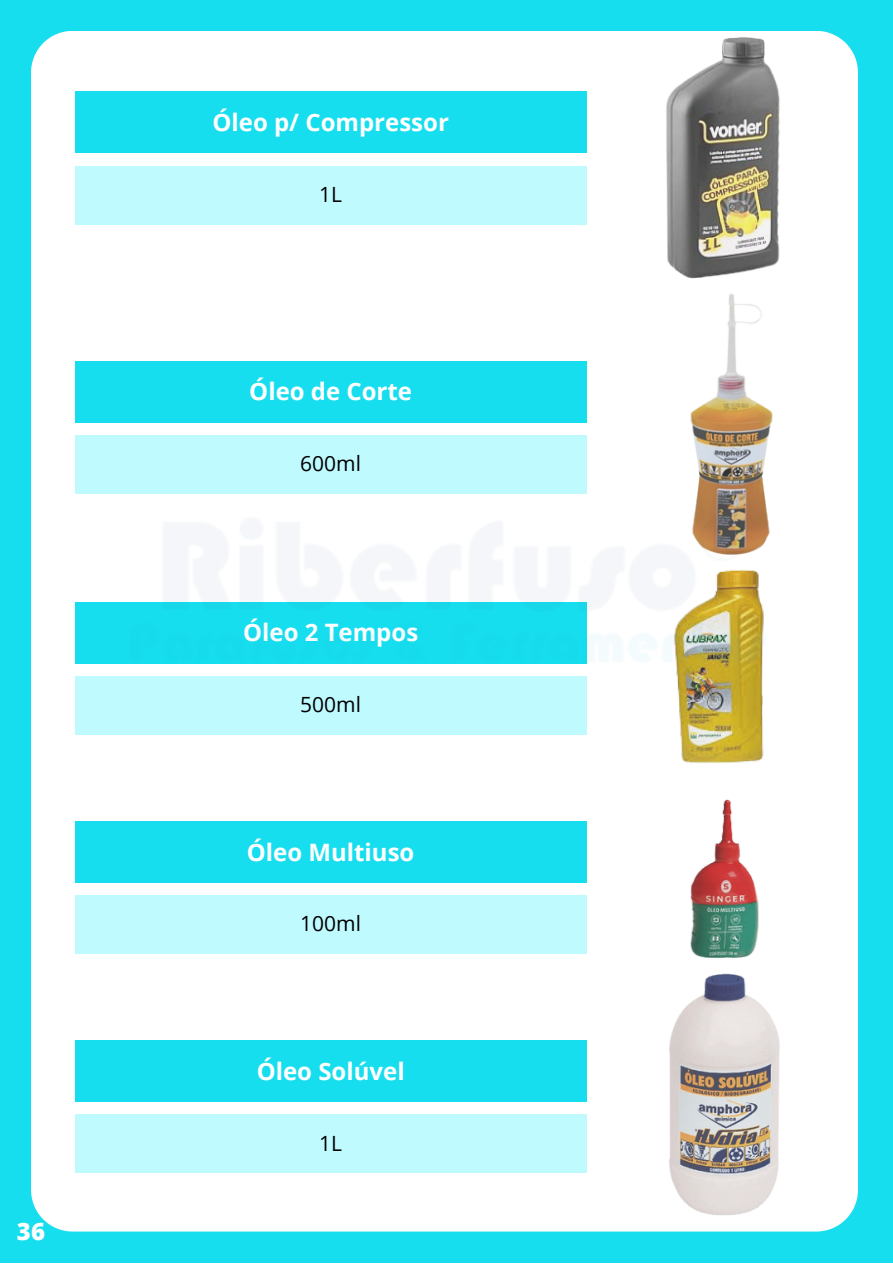
<style>
.page{position:relative;width:893px;height:1264px;background:#fff}
.page>*{position:absolute;margin:0;border:0;box-sizing:border-box;transform-origin:0 0}
.t1{font:700 24px "Open Sans";color:#fff}
.t2{font:800 24px "Open Sans";color:#fff}
.t3{font:21px "Open Sans";color:#000}
</style>
<div class="page">
<div style="left:0;top:0;width:892px;height:1262px;background:#17deee"></div>
<div style="left:31px;top:31px;width:826px;height:1200px;background:#fff"></div>
<img style="left:595px;top:31px;width:249px;height:127px">
<img style="left:600px;top:1131px;width:248px;height:86px">
<div style="left:75px;top:92px;width:511px;height:61px;background:#17deee"></div>
<div style="left:75px;top:1114px;width:511px;height:59px;background:#bffaff"></div>
<img style="left:31px;top:158px;width:827px;height:973px">
<p class="t2" style="left:17px;top:1214px;width:30px">36</p>
<p class="t1" style="left:212px;top:105px;width:238px">Óleo p/ Compressor</p>
<p class="t3" style="left:319px;top:179px;width:24px">1L</p>
<p class="t1" style="left:249px;top:375px;width:164px">Óleo de Corte</p>
<p class="t3" style="left:300px;top:449px;width:62px">600ml</p>
<p class="t1" style="left:243px;top:615px;width:177px">Óleo 2 Tempos</p>
<p class="t3" style="left:300px;top:689px;width:62px">500ml</p>
<p class="t1" style="left:247px;top:835px;width:169px">Óleo Multiuso</p>
<p class="t3" style="left:300px;top:909px;width:62px">100ml</p>
<p class="t1" style="left:257px;top:1054px;width:149px">Óleo Solúvel</p>
<p class="t3" style="left:319px;top:1128px;width:24px">1L</p>
</div>
